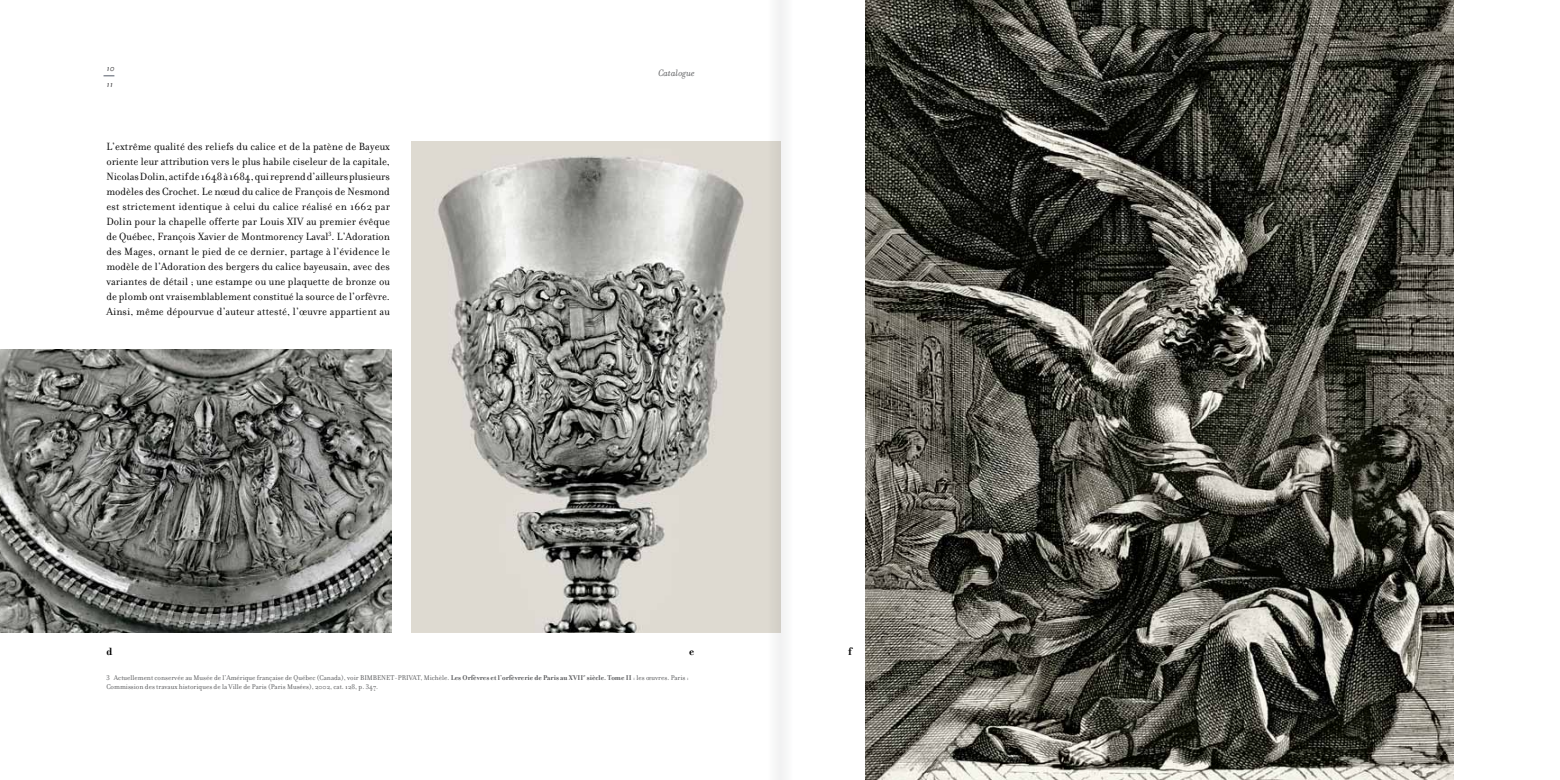
<style>
.page{position:relative;width:1560px;height:780px;background:#fff}
.page>*{position:absolute;margin:0;border:0;box-sizing:border-box;transform-origin:0 0}
.t1{font:11.25px/15px "Filosofia";letter-spacing:.01em;color:#000;text-align:justify}
.t2{font:700 11.25px "Filosofia";color:#000}
.t3{font:italic 10px "Filosofia";color:#58595b}
.t4{font:italic 10px/16.4px "Filosofia";color:#414042}
.t5{font:7.5px/9px "Filosofia";color:#58595b}
.s1{font-weight:700}
</style>
<div class="page">
<img style="left:865px;top:0;width:588px;height:780px">
<img style="left:0;top:349px;width:391px;height:283px">
<img style="left:411px;top:142px;width:356px;height:490px">
<svg style="left:767px;top:0;width:17px;height:780px"></svg>
<p class="t4" style="left:107px;top:60px;width:10px">10<br>11</p>
<p class="t3" style="left:658px;top:67px;width:38px">Catalogue</p>
<p class="t1" style="left:106px;top:139px;width:285px">L’extrême qualité des reliefs du calice et de la patène de Bayeux oriente leur attribution vers le plus habile ciseleur de la capitale, Nicolas Dolin, actif de 1648 à 1684, qui reprend d’ailleurs plusieurs modèles des Crochet. Le nœud du calice de François de Nesmond est strictement identique à celui du calice réalisé en 1662 par Dolin pour la chapelle offerte par Louis XIV au premier évêque de Québec, François Xavier de Montmorency Laval<sup>3</sup>. L’Adoration des Mages, ornant le pied de ce dernier, partage à l’évidence le modèle de l’Adoration des bergers du calice bayeusain, avec des variantes de détail ; une estampe ou une plaquette de bronze ou de plomb ont vraisemblablement constitué la source de l’orfèvre.<br>Ainsi, même dépourvue d’auteur attesté, l’œuvre appartient au</p>
<p class="t2" style="left:106px;top:644px;width:7px">d</p>
<p class="t2" style="left:689px;top:644px;width:7px">e</p>
<p class="t2" style="left:847px;top:644px;width:5px">f</p>
<p class="t5" style="left:106px;top:673px;width:584px">3 Actuellement conservée au Musée de l’Amérique française de Québec (Canada), voir BIMBENET-PRIVAT, Michèle. <span class="s1">Les Orfèvres et l’orfèvrerie de Paris au XVII</span><sup>e</sup> <span class="s1">siècle. Tome II</span> : les œuvres. Paris :<br>Commission des travaux historiques de la Ville de Paris (Paris Musées), 2002, cat. 128, p. 347.</p>
</div>
